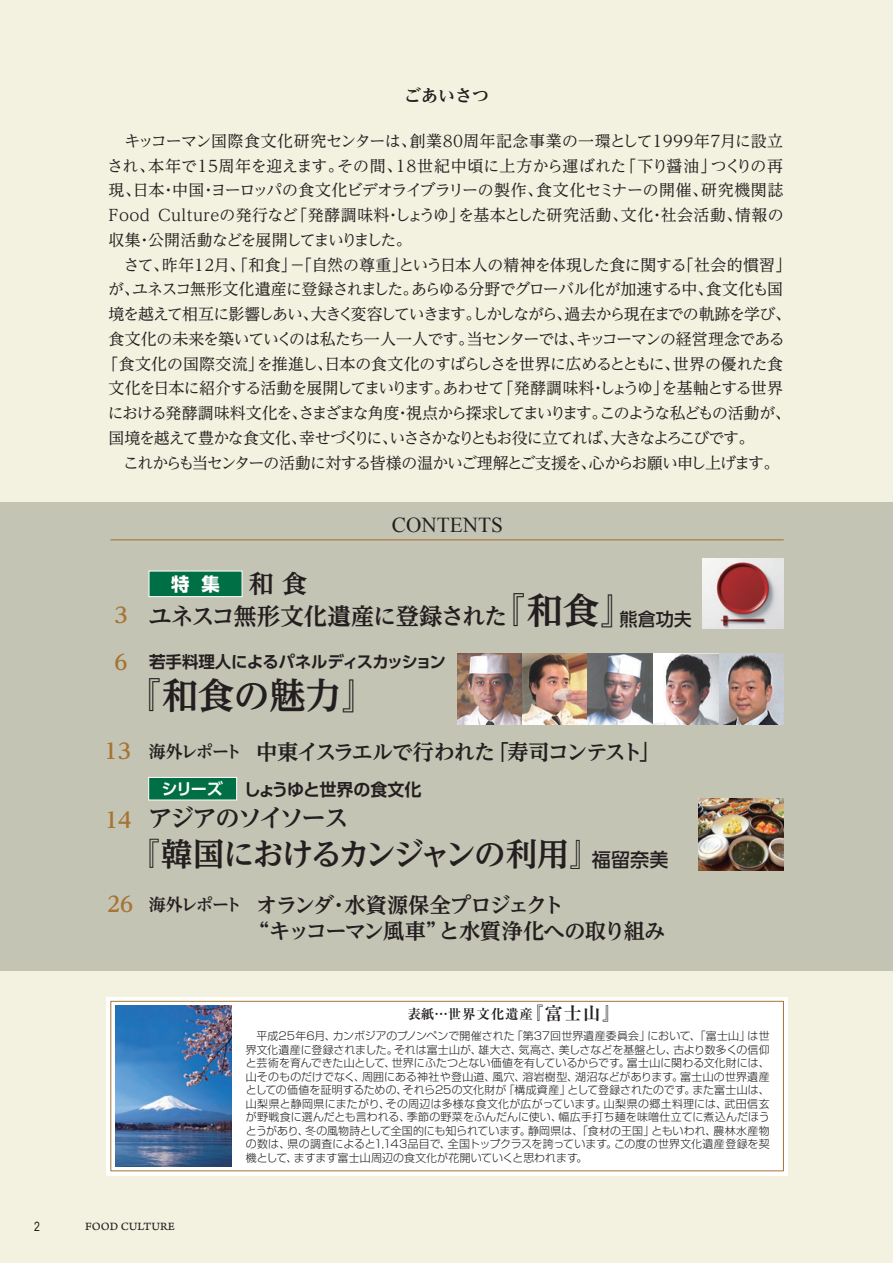
<style>
.page{position:relative;width:893px;height:1263px;background:#fff}
.page>*{position:absolute;margin:0;border:0;box-sizing:border-box;transform-origin:0 0}
.t1{font:700 36.15px "UD Reimin Pro";letter-spacing:-.015em;color:#231f20}
.t2{font:700 31.95px "UD Reimin Pro";letter-spacing:-.085em;color:#231f20}
.t3{font:700 25.05px "UD Reimin Pro";color:#231f20}
.t4{font:700 24.45px "UD Reimin Pro";letter-spacing:-.09em;color:#231f20}
.t5{font:700 23.4px "UD Reimin Pro";letter-spacing:-.045em;color:#231f20}
.t6{font:700 21.3px/26.5px "UD Reimin Pro";letter-spacing:-.055em;color:#231f20}
.t7{font:21.3px "Times New Roman";color:#231f20}
.t8{font:700 21.3px "UD Reimin Pro";color:#a67435}
.t9{font:700 18.3px "UD Shin Go Pro";color:#fff}
.t10{font:700 16.95px "Shin Go Pr 5 De";letter-spacing:-.025em;color:#231f20}
.t11{font:700 16.95px "UD Reimin Pro";color:#231f20}
.t12{font:700 16.5px "UD Shin Go Pro De";letter-spacing:-.035em;color:#231f20}
.t13{font:700 16.2px "UD Shin Go Pro De";color:#fff}
.t14{font:15.9px "UD Reimin Pro";letter-spacing:-.055em;color:#231f20}
.t15{font:15.9px "UD Reimin Pro";letter-spacing:.03em;color:#231f20}
.t16{font:15.9px "UD Reimin Pro";letter-spacing:-.035em;color:#231f20}
.t17{font:15.9px "UD Reimin Pro";letter-spacing:-.085em;color:#231f20}
.t18{font:15.9px "UD Reimin Pro";letter-spacing:-.095em;color:#231f20}
.t19{font:15.9px "UD Reimin Pro";letter-spacing:-.015em;color:#231f20}
.t20{font:15.9px "UD Reimin Pro";letter-spacing:-.01em;color:#231f20}
.t21{font:15.9px "UD Reimin Pro";letter-spacing:-.02em;color:#231f20}
.t22{font:15.9px "UD Reimin Pro";letter-spacing:-.08em;color:#231f20}
.t23{font:15.9px "UD Reimin Pro";letter-spacing:-.105em;color:#231f20}
.t24{font:700 13.5px "Ryumin Pr 5";letter-spacing:.06em;color:#231f20}
.t25{font:12.75px "Arial Narrow";color:#231f20}
.t26{font:11.7px "Arno Pro Caption";color:#231f20}
.t27{font:300 10.95px/13.5px "Shin Go Pr 5";letter-spacing:.005em;color:#231f20;text-align:justify}
.s1{font-size:21.3px;color:#a67435}
.s2{font-size:36.15px}
.s3{font-family:"UD Shin Go Pro";font-weight:500;font-size:18px}
.s4{color:#a67435}
.s5{font-size:16.95px}
.s6{font-family:"UD Shin Go Pro";font-weight:500;font-size:19.2px}
.s7{font-size:18px}
</style>
<div class="page">
<div style="left:0;top:251px;width:893px;height:749px;background:#c4c4b4"></div>
<div style="left:0;top:0;width:893px;height:502px;background:#f3f1df"></div>
<div style="left:0;top:972px;width:893px;height:291px;background:#f3f1df"></div>
<div style="left:106px;top:997px;width:682px;height:178px;background:#fff"></div>
<div style="left:111px;top:1001px;width:673px;height:170px;border:1px solid #a67435"></div>
<hr style="left:111px;top:539px;width:673px;height:1px;background:#a67435">
<img style="left:457px;top:654px;width:326px;height:71px">
<img style="left:698px;top:799px;width:85px;height:72px">
<div style="left:148px;top:777px;width:89px;height:23px;background:#016f45;border:1px solid #fff"></div>
<div style="left:149px;top:571px;width:93px;height:26px;background:#016f45;border:1px solid #fff"></div>
<img style="left:702px;top:558px;width:82px;height:70px">
<img style="left:115px;top:1005px;width:117px;height:162px">
<h3 class="t11" style="left:404px;top:82px;width:87px">ごあいさつ</h3>
<h3 class="t14" style="left:109px;top:128px;width:676px">　キッコーマン国際食文化研究センターは、創業８０周年記念事業の一環として１９９９年７月に設立</h3>
<h3 class="t19" style="left:107px;top:153px;width:677px">され、本年で１５周年を迎えます。その間、１８世紀中頃に上方から運ばれた「下り醤油」つくりの再</h3>
<h3 class="t20" style="left:109px;top:177px;width:676px">現、日本・中国・ヨーロッパの食文化ビデオライブラリーの製作、食文化セミナーの開催、研究機関誌</h3>
<h3 class="t15" style="left:109px;top:202px;width:677px">Food Cultureの発行など「発酵調味料・しょうゆ」を基本とした研究活動、文化・社会活動、情報の</h3>
<h3 class="t23" style="left:109px;top:227px;width:305px">収集・公開活動などを展開してまいりました。</h3>
<h3 class="t16" style="left:109px;top:252px;width:676px">　さて、昨年１２月、「和食」－｢自然の尊重｣という日本人の精神を体現した食に関する｢社会的慣習｣</h3>
<h3 class="t14" style="left:108px;top:276px;width:676px">が、ユネスコ無形文化遺産に登録されました。あらゆる分野でグローバル化が加速する中、食文化も国</h3>
<h3 class="t17" style="left:109px;top:301px;width:684px">境を越えて相互に影響しあい、大きく変容していきます。しかしながら、過去から現在までの軌跡を学び、</h3>
<h3 class="t14" style="left:109px;top:326px;width:678px">食文化の未来を築いていくのは私たち一人一人です。当センターでは、キッコーマンの経営理念である</h3>
<h3 class="t21" style="left:103px;top:351px;width:682px">「食文化の国際交流」を推進し、日本の食文化のすばらしさを世界に広めるとともに、世界の優れた食</h3>
<h3 class="t14" style="left:109px;top:375px;width:676px">文化を日本に紹介する活動を展開してまいります。あわせて「発酵調味料・しょうゆ」を基軸とする世界</h3>
<h3 class="t18" style="left:108px;top:400px;width:685px">における発酵調味料文化を、さまざまな角度・視点から探求してまいります。このような私どもの活動が、</h3>
<h3 class="t22" style="left:109px;top:425px;width:647px">国境を越えて豊かな食文化、幸せづくりに、いささかなりともお役に立てれば、大きなよろこびです。</h3>
<h3 class="t14" style="left:109px;top:450px;width:672px">　これからも当センターの活動に対する皆様の温かいご理解とご支援を、心からお願い申し上げます。</h3>
<h3 class="t7" style="left:392px;top:511px;width:113px">CONTENTS</h3>
<h3 class="t3" style="left:249px;top:563px;width:60px">和 食</h3>
<h3 class="t9" style="left:171px;top:569px;width:50px">特 集</h3>
<h3 class="t5" style="left:115px;top:597px;width:579px"><span class="s1">3</span> ユネスコ無形文化遺産に登録された<span class="s2">『和食』</span><span class="s3">熊倉功夫</span></h3>
<h3 class="t8" style="left:115px;top:645px;width:15px">6</h3>
<h3 class="t12" style="left:149px;top:649px;width:298px">若手料理人によるパネルディスカッション</h3>
<h1 class="t1" style="left:125px;top:666px;width:255px">『和食の魅力』</h1>
<h3 class="t6" style="left:105px;top:738px;width:557px"><span class="s4">13</span> <span class="s5">海外レポート　</span>中東イスラエルで行われた「寿司コンテスト」</h3>
<h3 class="t8" style="left:105px;top:803px;width:28px">14</h3>
<h3 class="t13" style="left:162px;top:775px;width:63px">シリーズ</h3>
<h3 class="t10" style="left:244px;top:775px;width:179px">しょうゆと世界の食文化</h3>
<h3 class="t4" style="left:148px;top:797px;width:202px">アジアのソイソース</h3>
<h2 class="t2" style="left:128px;top:827px;width:542px">『韓国におけるカンジャンの利用』<span class="s6">福留奈美</span></h2>
<h3 class="t11" style="left:143px;top:776px;width:70px">　　　　</h3>
<h3 class="t6" style="left:149px;top:891px;width:518px;text-indent:-42px"><span class="s4">26</span> <span class="s5">海外レポート　</span>オランダ・水資源保全プロジェクト<br>　　　　 “キッコーマン風車”と水質浄化への取り組み</h3>
<p class="t25" style="left:34px;top:1217px;width:7px">2</p>
<p class="t26" style="left:85px;top:1219px;width:91px">FOOD CULTURE</p>
<p class="t24" style="left:407px;top:1003px;width:215px">表紙…世界文化遺産<span class="s7">『富士山』</span></p>
<p class="t27" style="left:246px;top:1028px;width:525px">　平成25年6月、カンボジアのプノンペンで開催された「第37回世界遺産委員会」において、「富士山」は世界文化遺産に登録されました。それは富士山が、雄大さ、気高さ、美しさなどを基盤とし、古より数多くの信仰と芸術を育んできた山として、世界にふたつとない価値を有しているからです。富士山に関わる文化財には、山そのものだけでなく、周囲にある神社や登山道、風穴、溶岩樹型、湖沼などがあります。富士山の世界遺産としての価値を証明するための、それら25の文化財が「構成資産」として登録されたのです。また富士山は、山梨県と静岡県にまたがり、その周辺は多様な食文化が広がっています。山梨県の郷土料理には、武田信玄が野戦食に選んだとも言われる、季節の野菜をふんだんに使い、幅広手打ち麺を味噌仕立てに煮込んだほうとうがあり、冬の風物詩として全国的にも知られています。静岡県は、「食材の王国」ともいわれ、農林水産物の数は、県の調査によると1,143品目で、全国トップクラスを誇っています。この度の世界文化遺産登録を契機として、ますます富士山周辺の食文化が花開いていくと思われます。</p>
</div>
